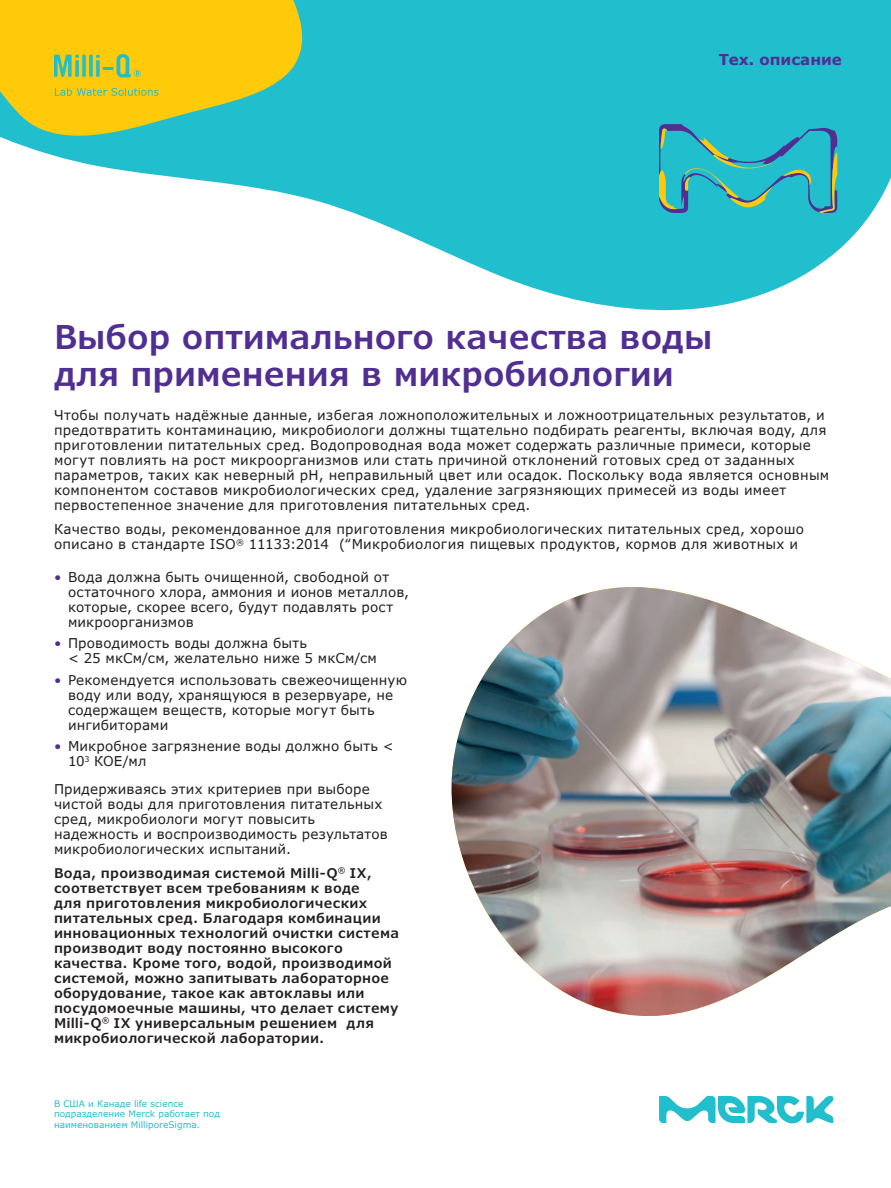
<style>
.page{position:relative;width:891px;height:1188px;background:#fff}
.page>*{position:absolute;margin:0;border:0;box-sizing:border-box;transform-origin:0 0}
.t1{font:600 33px/36.6px "Verdana Pro";color:#502e92}
.t2{font:700 15px "Verdana";color:#502e92}
.t3{font:13.5px/15px "Verdana Pro";letter-spacing:.02em;color:#231f20}
.t4{font:600 13.5px/15px "Verdana Pro";letter-spacing:.02em;color:#231f20}
.t5{font:9px/10.8px "Verdana Pro";color:#21bece}
.s1{color:#502e92}
</style>
<div class="page">
<svg style="left:49px;top:0;width:842px;height:311px;fill:#21bece"></svg>
<svg style="left:0;top:0;width:325px;height:154px;background:#b5c64c"></svg>
<svg style="left:89px;top:55px;width:4px;height:22px"></svg>
<svg style="left:82px;top:55px;width:4px;height:22px"></svg>
<svg style="left:96px;top:54px;width:45px;height:23px"></svg>
<svg style="left:54px;top:55px;width:25px;height:22px"></svg>
<svg style="left:55px;top:88px;width:104px;height:8px"></svg>
<svg style="left:659px;top:124px;width:178px;height:89px;background:#35b0ba"></svg>
<svg style="left:659px;top:1096px;width:174px;height:27px"></svg>
<img style="left:451px;top:587px;width:440px;height:429px">
<p class="t2" style="left:719px;top:49px;width:125px">Тех. описание</p>
<h1 class="t1" style="left:54px;top:319px;width:660px">Выбор оптимального качества воды для применения в микробиологии</h1>
<p class="t3" style="left:54px;top:408px;width:777px">Чтобы получать надёжные данные, избегая ложноположительных и ложноотрицательных результатов, и предотвратить контаминацию, микробиологи должны тщательно подбирать реагенты, включая воду, для приготовлении питательных сред. Водопроводная вода может содержать различные примеси, которые могут повлиять на рост микроорганизмов или стать причиной отклонений готовых сред от заданных параметров, таких как неверный pH, неправильный цвет или осадок. Поскольку вода является основным компонентом составов микробиологических сред, удаление загрязняющих примесей из воды имеет первостепенное значение для приготовления питательных сред.</p>
<p class="t3" style="left:54px;top:522px;width:752px">Качество воды, рекомендованное для приготовления микробиологических питательных сред, хорошо описано в стандарте ISO<sup>®</sup> 11133:2014 (“Микробиология пищевых продуктов, кормов для животных и</p>
<p class="t3" style="left:68px;top:570px;width:343px;text-indent:-14px"><span class="s1">•</span> Вода должна быть очищенной, свободной от остаточного хлора, аммония и ионов металлов, которые, скорее всего, будут подавлять рост микроорганизмов</p>
<p class="t3" style="left:68px;top:636px;width:310px;text-indent:-14px"><span class="s1">•</span> Проводимость воды должна быть<br>&lt; 25 мкСм/см, желательно ниже 5 мкСм/см</p>
<p class="t3" style="left:68px;top:673px;width:341px;text-indent:-14px"><span class="s1">•</span> Рекомендуется использовать свежеочищенную воду или воду, хранящуюся в резервуаре, не содержащем веществ, которые могут быть ингибиторами</p>
<p class="t3" style="left:68px;top:739px;width:327px;text-indent:-14px"><span class="s1">•</span> Микробное загрязнение воды должно быть &lt;<br>10<sup>3</sup> КОЕ/мл</p>
<p class="t3" style="left:54px;top:782px;width:335px">Придерживаясь этих критериев при выборе чистой воды для приготовления питательных сред, микробиологи могут повысить надежность и воспроизводимость результатов микробиологических испытаний.</p>
<p class="t4" style="left:54px;top:866px;width:346px">Вода, производимая системой Milli-Q<sup>®</sup> IX, соответствует всем требованиям к воде<br>для приготовления микробиологических питательных сред. Благодаря комбинации инновационных технологий очистки система производит воду постоянно высокого качества. Кроме того, водой, производимой системой, можно запитывать лабораторное оборудование, такое как автоклавы или посудомоечные машины, что делает систему Milli-Q<sup>®</sup> IX универсальным решением для микробиологической лаборатории.</p>
<p class="t5" style="left:54px;top:1098px;width:167px">В США и Канаде life science подразделение Merck работает под наименованием MilliporeSigma.</p>
</div>
